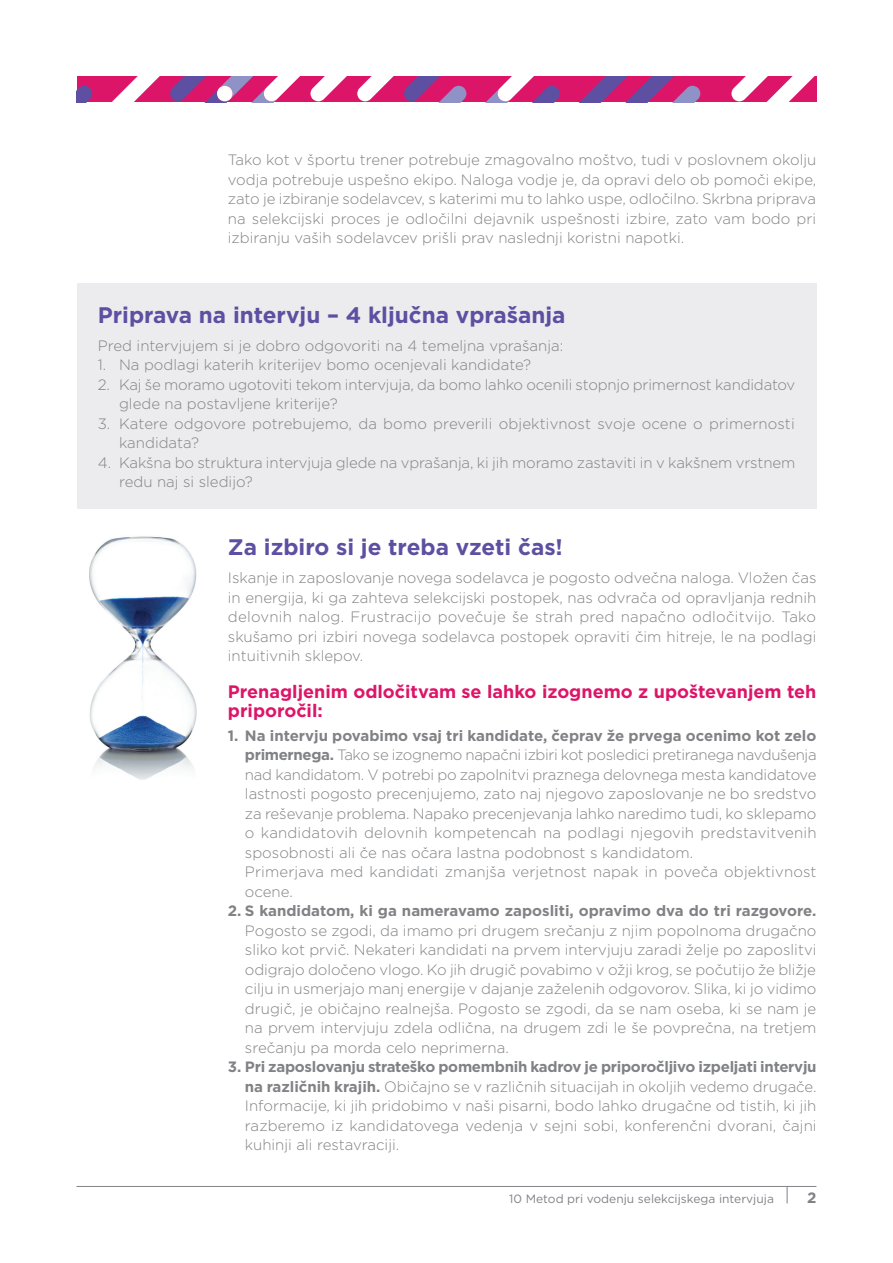
<style>
.page{position:relative;width:893px;height:1263px;background:#fff}
.page>*{position:absolute;margin:0;border:0;box-sizing:border-box;transform-origin:0 0}
.t1{font:700 22.5px "Gotham";color:#5d4fa1}
.t2{font:700 18px/19.5px "Gotham";color:#dd1569}
.t3{font:300 15px/19.5px "Gotham";color:#808285;text-align:justify}
.t4{font:700 15px "Gotham";color:#808285}
.t5{font:12px "Gotham";color:#808285}
.s1{font-weight:700}
</style>
<div class="page">
<svg style="left:77px;top:77px;width:739px;height:25px"></svg>
<hr style="left:77px;top:1186px;width:739px;height:1px;background:#808285">
<svg style="left:787px;top:1187px;width:1px;height:16px"></svg>
<div style="left:77px;top:284px;width:739px;height:225px;background:#ececee"></div>
<img style="left:89px;top:536px;width:108px;height:244px">
<p class="t3" style="left:228px;top:150px;width:590px">Tako kot v športu trener potrebuje zmagovalno moštvo, tudi v poslovnem okolju vodja potrebuje uspešno ekipo. Naloga vodje je, da opravi delo ob pomoči ekipe, zato je izbiranje sodelavcev, s katerimi mu to lahko uspe, odločilno. Skrbna priprava na selekcijski proces je odločilni dejavnik uspešnosti izbire, zato vam bodo pri izbiranju vaših sodelavcev prišli prav naslednji koristni napotki.</p>
<h1 class="t1" style="left:98px;top:300px;width:469px">Priprava na intervju – 4 ključna vprašanja</h1>
<p class="t3" style="left:98px;top:335px;width:467px">Pred intervjujem si je dobro odgovoriti na 4 temeljna vprašanja:</p>
<p class="t3" style="left:98px;top:355px;width:435px">1. Na podlagi katerih kriterijev bomo ocenjevali kandidate?</p>
<p class="t3" style="left:119px;top:374px;width:678px;text-indent:-21px">2. Kaj še moramo ugotoviti tekom intervjuja, da bomo lahko ocenili stopnjo primernost kandidatov glede na postavljene kriterije?</p>
<p class="t3" style="left:119px;top:413px;width:677px;text-indent:-21px">3. Katere odgovore potrebujemo, da bomo preverili objektivnost svoje ocene o primernosti kandidata?</p>
<p class="t3" style="left:119px;top:452px;width:678px;text-indent:-21px">4. Kakšna bo struktura intervjuja glede na vprašanja, ki jih moramo zastaviti in v kakšnem vrstnem redu naj si sledijo?</p>
<h1 class="t1" style="left:228px;top:532px;width:336px">Za izbiro si je treba vzeti čas!</h1>
<p class="t3" style="left:228px;top:568px;width:590px">Iskanje in zaposlovanje novega sodelavca je pogosto odvečna naloga. Vložen čas in energija, ki ga zahteva selekcijski postopek, nas odvrača od opravljanja rednih delovnih nalog. Frustracijo povečuje še strah pred napačno odločitvijo. Tako skušamo pri izbiri novega sodelavca postopek opraviti čim hitreje, le na podlagi intuitivnih sklepov.</p>
<p class="t2" style="left:228px;top:681px;width:590px">Prenagljenim odločitvam se lahko izognemo z upoštevanjem teh priporočil:</p>
<p class="t3" style="left:245px;top:725px;width:573px;text-align:left;text-indent:-17px"><span class="s1">1. Na intervju povabimo vsaj tri kandidate, čeprav že prvega ocenimo kot zelo primernega.</span> Tako se izognemo napačni izbiri kot posledici pretiranega navdušenja nad kandidatom. V potrebi po zapolnitvi praznega delovnega mesta kandidatove lastnosti pogosto precenjujemo, zato naj njegovo zaposlovanje ne bo sredstvo za reševanje problema. Napako precenjevanja lahko naredimo tudi, ko sklepamo o kandidatovih delovnih kompetencah na podlagi njegovih predstavitvenih sposobnosti ali če nas očara lastna podobnost s kandidatom.<br>Primerjava med kandidati zmanjša verjetnost napak in poveča objektivnost ocene.</p>
<p class="t4" style="left:228px;top:901px;width:590px">2. S kandidatom, ki ga nameravamo zaposliti, opravimo dva do tri razgovore.</p>
<p class="t3" style="left:245px;top:920px;width:573px">Pogosto se zgodi, da imamo pri drugem srečanju z njim popolnoma drugačno sliko kot prvič. Nekateri kandidati na prvem intervjuju zaradi želje po zaposlitvi odigrajo določeno vlogo. Ko jih drugič povabimo v ožji krog, se počutijo že bližje cilju in usmerjajo manj energije v dajanje zaželenih odgovorov. Slika, ki jo vidimo drugič, je običajno realnejša. Pogosto se zgodi, da se nam oseba, ki se nam je na prvem intervjuju zdela odlična, na drugem zdi le še povprečna, na tretjem srečanju pa morda celo neprimerna.</p>
<p class="t3" style="left:245px;top:1057px;width:573px;text-indent:-17px"><span class="s1">3. Pri zaposlovanju strateško pomembnih kadrov je priporočljivo izpeljati intervju na različnih krajih.</span> Običajno se v različnih situacijah in okoljih vedemo drugače.<br>Informacije, ki jih pridobimo v naši pisarni, bodo lahko drugačne od tistih, ki jih razberemo iz kandidatovega vedenja v sejni sobi, konferenčni dvorani, čajni kuhinji ali restavraciji.</p>
<p class="t5" style="left:509px;top:1191px;width:266px">10 Metod pri vodenju selekcijskega intervjuja</p>
<p class="t4" style="left:807px;top:1188px;width:11px">2</p>
</div>
